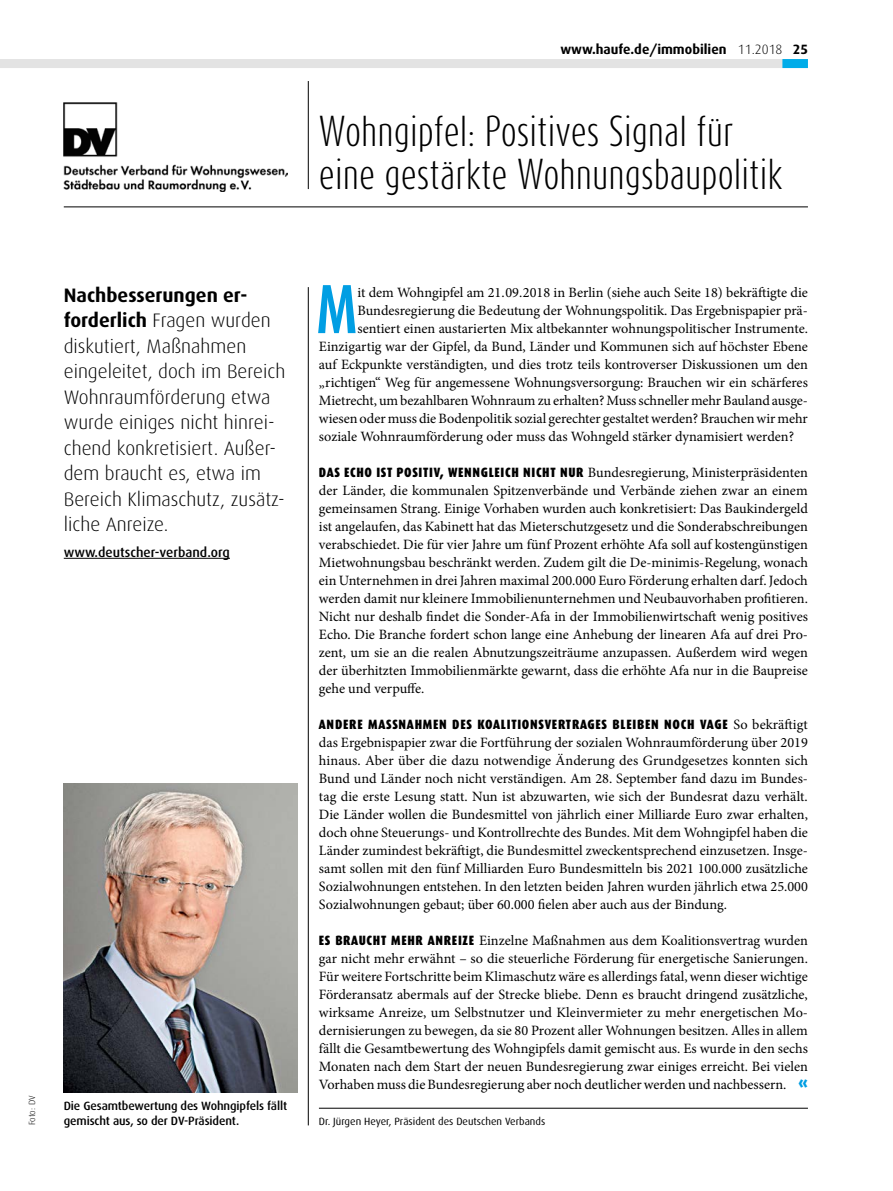
<style>
.page{position:relative;width:893px;height:1191px;background:#fff}
.page>*{position:absolute;margin:0;border:0;box-sizing:border-box;transform-origin:0 0}
.t1{font:700 57.15px "Dax Compact";color:#009ee3}
.t2{font:300 36px/43.2px "Dax Compact";color:#000}
.t3{font:300 19.5px/25.5px "Dax";color:#000}
.t4{font:900 16.5px "Dax";color:#009ee3}
.t5{font:14.25px/18px "Minion Pro";letter-spacing:-.005em;color:#000;text-align:justify}
.t6{font:900 13.5px "Dax Condensed";letter-spacing:.055em;color:#000}
.t7{font:700 13.5px "Dax";color:#000}
.t8{font:500 13.5px "Dax";color:#000}
.t9{font:500 12px "Dax";letter-spacing:-.01em;color:#000}
.t10{font:10.5px "Dax";color:#000}
.t11{font:300 9px "Dax";letter-spacing:-.01em;color:#000}
.s1{font-weight:300}
.s2{font-weight:700}
.s3{font-family:"Minion Pro";font-weight:400;font-size:14.25px}
.s4{font-family:"Dax Condensed";font-weight:900;font-size:13.5px}
</style>
<div class="page">
<div style="left:0;top:59px;width:808px;height:9px;background:#e3e3e3"></div>
<div style="left:782px;top:59px;width:26px;height:9px;background:#00ace9"></div>
<hr style="left:64px;top:207px;width:744px;height:1px;background:#000">
<img style="left:64px;top:103px;width:223px;height:88px">
<hr style="left:308px;top:81px;width:1px;height:108px;background:#000">
<hr style="left:308px;top:287px;width:1px;height:838px;background:#000">
<hr style="left:64px;top:558px;width:166px;height:1px;background:#000">
<hr style="left:319px;top:1108px;width:489px;height:1px;background:#000">
<img style="left:64px;top:783px;width:234px;height:309px">
<p class="t7" style="left:560px;top:41px;width:249px">www.haufe.de/immobilien <span class="s1">11.2018</span> 25</p>
<h2 class="t2" style="left:319px;top:109px;width:465px">Wohngipfel: Positives Signal für eine gestärkte Wohnungsbaupolitik</h2>
<p class="t3" style="left:64px;top:282px;width:223px"><span class="s2">Nachbesserungen er&shy;forderlich</span> Fragen wurden diskutiert, Maßnahmen eingeleitet, doch im Bereich<br>Wohnraumförderung etwa wurde einiges nicht hinrei&shy;chend konkretisiert. Außer&shy;dem braucht es, etwa im<br>Bereich Klimaschutz, zusätz&shy;liche Anreize.</p>
<p class="t8" style="left:64px;top:544px;width:168px">www.deutscher-verband.org</p>
<p class="t11" style="left:27px;top:1125px;width:31px;rotate:-90deg">Foto: DV</p>
<p class="t9" style="left:64px;top:1099px;width:225px">Die Gesamtbewertung des Wohngipfels fällt</p>
<p class="t9" style="left:64px;top:1114px;width:177px">gemischt aus, so der DV-Präsident.</p>
<h1 class="t1" style="left:316px;top:272px;width:43px">M</h1>
<p class="t5" style="left:357px;top:284px;width:452px">it dem Wohngipfel am 21.09.2018 in Berlin (siehe auch Seite 18) bekräftigte die</p>
<p class="t5" style="left:357px;top:302px;width:452px">Bundesregierung die Bedeutung der Wohnungspolitik. Das Ergebnispapier prä-</p>
<p class="t5" style="left:357px;top:320px;width:452px">sentiert einen austarierten Mix altbekannter wohnungspolitischer Instrumente.</p>
<p class="t5" style="left:319px;top:338px;width:491px">Einzigartig war der Gipfel, da Bund, Länder und Kommunen sich auf höchster Ebene</p>
<p class="t5" style="left:319px;top:356px;width:491px">auf Eckpunkte verständigten, und dies trotz teils kontroverser Diskussionen um den</p>
<p class="t5" style="left:319px;top:374px;width:490px">„richtigen“ Weg für angemessene Wohnungsversorgung: Brauchen wir ein schärferes</p>
<p class="t5" style="left:319px;top:392px;width:490px">Mietrecht, um bezahlbaren Wohnraum zu erhalten? Muss schneller mehr Bauland ausge-</p>
<p class="t5" style="left:319px;top:410px;width:490px">wiesen oder muss die Bodenpolitik sozial gerechter gestaltet werden? Brauchen wir mehr</p>
<p class="t5" style="left:319px;top:427px;width:477px">soziale Wohnraumförderung oder muss das Wohngeld stärker dynamisiert werden?</p>
<p class="t6" style="left:319px;top:465px;width:490px">DAS ECHO IST POSITIV, WENNGLEICH NICHT NUR <span class="s3">Bundesregierung, Ministerpräsidenten</span></p>
<p class="t5" style="left:319px;top:482px;width:491px">der Länder, die kommunalen Spitzenverbände und Verbände ziehen zwar an einem gemeinsamen Strang. Einige Vorhaben wurden auch konkretisiert: Das Baukindergeld ist angelaufen, das Kabinett hat das Mieterschutzgesetz und die Sonderabschreibungen verabschiedet. Die für vier Jahre um fünf Prozent erhöhte Afa soll auf kostengünstigen Mietwohnungsbau beschränkt werden. Zudem gilt die De-minimis-Regelung, wonach ein Unternehmen in drei Jahren maximal 200.000 Euro Förderung erhalten darf. Jedoch werden damit nur kleinere Immobilienunternehmen und Neubauvorhaben profitieren.<br>Nicht nur deshalb findet die Sonder-Afa in der Immobilienwirtschaft wenig positives Echo. Die Branche fordert schon lange eine Anhebung der linearen Afa auf drei Pro&shy;zent, um sie an die realen Abnutzungszeiträume anzupassen. Außerdem wird wegen der überhitzten Immobilienmärkte gewarnt, dass die erhöhte Afa nur in die Baupreise gehe und verpuffe.</p>
<p class="t6" style="left:319px;top:717px;width:490px">ANDERE MASSNAHMEN DES KOALITIONSVERTRAGES BLEIBEN NOCH VAGE <span class="s3">So bekräftigt</span></p>
<p class="t5" style="left:319px;top:734px;width:491px">das Ergebnispapier zwar die Fortführung der sozialen Wohnraumförderung über 2019 hinaus. Aber über die dazu notwendige Änderung des Grundgesetzes konnten sich Bund und Länder noch nicht verständigen. Am 28. September fand dazu im Bundes&shy;tag die erste Lesung statt. Nun ist abzuwarten, wie sich der Bundesrat dazu verhält.<br>Die Länder wollen die Bundesmittel von jährlich einer Milliarde Euro zwar erhalten, doch ohne Steuerungs- und Kontrollrechte des Bundes. Mit dem Wohngipfel haben die Länder zumindest bekräftigt, die Bundesmittel zweckentsprechend einzusetzen. Insge&shy;samt sollen mit den fünf Milliarden Euro Bundesmitteln bis 2021 100.000 zusätzliche Sozialwohnungen entstehen. In den letzten beiden Jahren wurden jährlich etwa 25.000<br>Sozialwohnungen gebaut; über 60.000 fielen aber auch aus der Bindung.</p>
<p class="t5" style="left:319px;top:932px;width:491px"><span class="s4">ES BRAUCHT MEHR ANREIZE</span> Einzelne Maßnahmen aus dem Koalitionsvertrag wurden gar nicht mehr erwähnt – so die steuerliche Förderung für energetische Sanierungen.<br>Für weitere Fortschritte beim Klimaschutz wäre es allerdings fatal, wenn dieser wichtige Förderansatz abermals auf der Strecke bliebe. Denn es braucht dringend zusätzliche, wirksame Anreize, um Selbstnutzer und Kleinvermieter zu mehr energetischen Mo&shy;dernisierungen zu bewegen, da sie 80 Prozent aller Wohnungen besitzen. Alles in allem fällt die Gesamtbewertung des Wohngipfels damit gemischt aus. Es wurde in den sechs Monaten nach dem Start der neuen Bundesregierung zwar einiges erreicht. Bei vielen Vorhaben muss die Bundesregierung aber noch deutlicher werden und nachbessern.</p>
<p class="t4" style="left:798px;top:1074px;width:11px">«</p>
<p class="t10" style="left:319px;top:1115px;width:228px">Dr. Jürgen Heyer, Präsident des Deutschen Verbands</p>
</div>
